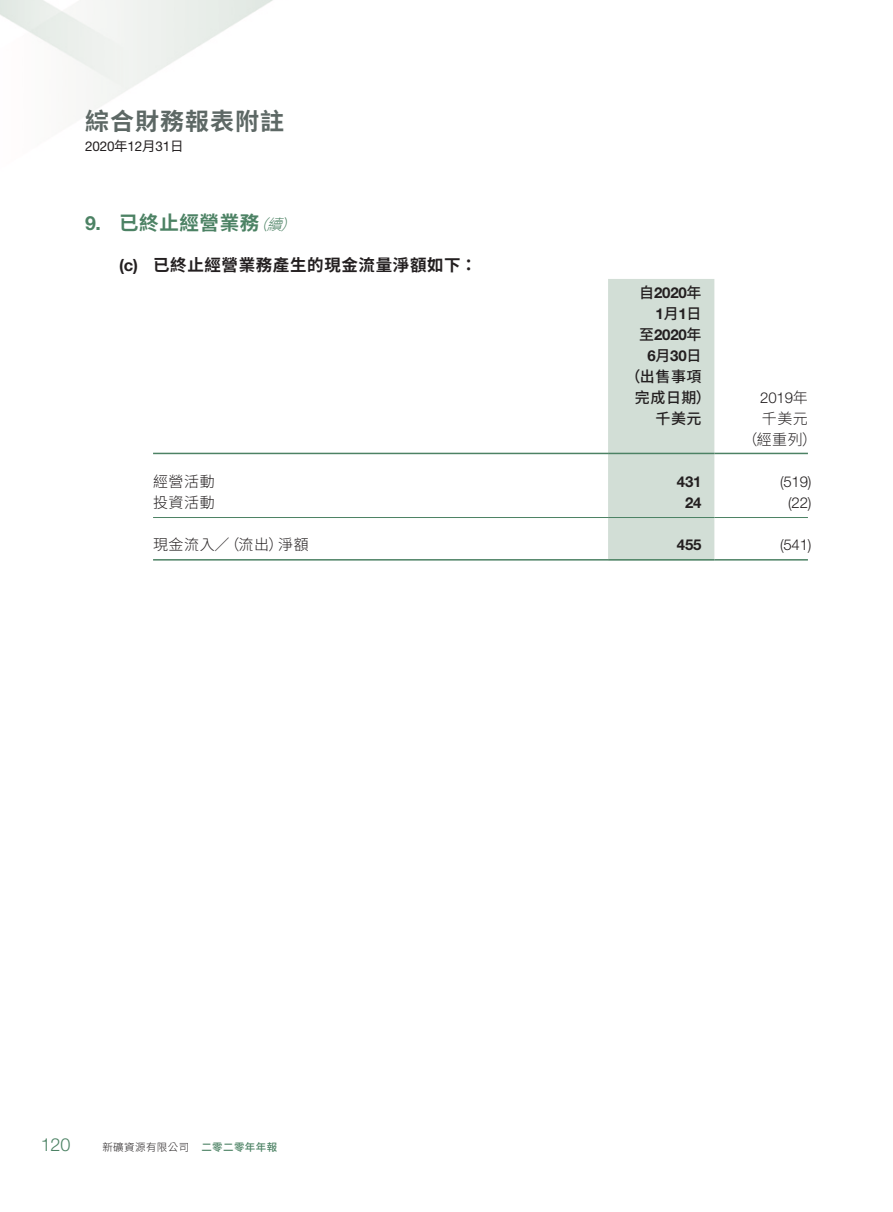
<style>
.page{position:relative;width:893px;height:1212px;background:#fff}
.page>*{position:absolute;margin:0;border:0;box-sizing:border-box;transform-origin:0 0}
.t1{font:700 24px "Source Han Sans TC";letter-spacing:.04em;color:#5d6865}
.Heading_1{font:700 19.5px "Source Han Sans TC";letter-spacing:.035em;color:#4c8264}
.t2{font:300 18px "Helvetica Neue LT Std";color:#4c8264}
.Heading_2{font:700 16.5px "Source Han Sans TC";letter-spacing:.04em;color:#231f20}
.Body_Text{font:700 15px "Helvetica Neue LT Std";letter-spacing:-.01em;color:#231f20}
.Body_Text-2{font:300 15px "Source Han Sans TC";letter-spacing:.04em;color:#231f20}
.Body_Text-3{font:300 15px "Helvetica Neue LT Std";letter-spacing:-.01em;color:#231f20}
.Body_Text-4{font:500 15px "Source Han Sans TC";letter-spacing:.04em;color:#231f20}
.t3{font:13.5px "Helvetica Neue LT Std";letter-spacing:-.015em;color:#231f20}
.t4{font:300 10.5px "Source Han Sans TC";letter-spacing:.04em;color:#231f20}
.s1{font-family:"Source Han Sans TC"}
.s2{font-family:"Helvetica Neue LT Std"}
.s3{font-weight:300;font-style:italic;font-size:15px}
.s4{font-family:"Source Han Sans TC";font-weight:500}
.s5{font-weight:500;color:#4c8264}
</style>
<div class="page">
<div style="left:608px;top:279px;width:106px;height:280px;background:#d2ded6"></div>
<hr style="left:153px;top:453px;width:455px;height:1px;background:#4c8264">
<hr style="left:608px;top:453px;width:106px;height:1px;background:#4c8264">
<hr style="left:714px;top:453px;width:94px;height:1px;background:#4c8264">
<hr style="left:153px;top:517px;width:455px;height:1px;background:#4c8264">
<hr style="left:608px;top:517px;width:106px;height:1px;background:#4c8264">
<hr style="left:714px;top:517px;width:94px;height:1px;background:#4c8264">
<hr style="left:153px;top:559px;width:455px;height:1px;background:#4c8264">
<hr style="left:608px;top:559px;width:106px;height:1px;background:#4c8264">
<hr style="left:714px;top:559px;width:94px;height:1px;background:#4c8264">
<h1 class="t1" style="left:85px;top:108px;width:201px">綜合財務報表附註</h1>
<p class="t3" style="left:85px;top:139px;width:100px">2020<span class="s1">年</span>12<span class="s1">月</span>31<span class="s1">日</span></p>
<p class="Heading_1" style="left:85px;top:212px;width:224px"><span class="s2">9.</span> 已終止經營業務<span class="s3">（續）</span></p>
<p class="Heading_2" style="left:119px;top:255px;width:359px"><span class="s2">(c)</span> 已終止經營業務產生的現金流量淨額如下：</p>
<p class="Body_Text" style="left:639px;top:283px;width:64px"><span class="s4">自</span>2020<span class="s4">年</span></p>
<p class="Body_Text" style="left:655px;top:304px;width:48px">1<span class="s4">月</span>1<span class="s4">日</span></p>
<p class="Body_Text" style="left:639px;top:325px;width:64px"><span class="s4">至</span>2020<span class="s4">年</span></p>
<p class="Body_Text" style="left:647px;top:346px;width:56px">6<span class="s4">月</span>30<span class="s4">日</span></p>
<p class="Body_Text-4" style="left:626px;top:368px;width:77px">（出售事項</p>
<p class="Body_Text-4" style="left:635px;top:389px;width:77px">完成日期）</p>
<p class="Body_Text-3" style="left:760px;top:389px;width:49px">2019<span class="s1">年</span></p>
<p class="Body_Text-4" style="left:655px;top:410px;width:48px">千美元</p>
<p class="Body_Text-2" style="left:762px;top:410px;width:48px">千美元</p>
<p class="Body_Text-2" style="left:742px;top:431px;width:76px">（經重列）</p>
<p class="Body_Text-2" style="left:153px;top:473px;width:63px">經營活動</p>
<p class="Body_Text" style="left:677px;top:472px;width:26px">431</p>
<p class="Body_Text-3" style="left:780px;top:472px;width:33px">(519)</p>
<p class="Body_Text-2" style="left:153px;top:494px;width:63px">投資活動</p>
<p class="Body_Text" style="left:685px;top:493px;width:18px">24</p>
<p class="Body_Text-3" style="left:788px;top:493px;width:25px">(22)</p>
<p class="Body_Text-2" style="left:153px;top:536px;width:157px">現金流入／（流出）淨額</p>
<p class="Body_Text" style="left:677px;top:535px;width:26px">455</p>
<p class="Body_Text-3" style="left:780px;top:535px;width:33px">(541)</p>
<p class="t2" style="left:41px;top:1134px;width:31px">120</p>
<p class="t4" style="left:102px;top:1141px;width:176px">新礦資源有限公司 <span class="s5">二零二零年年報</span></p>
</div>
